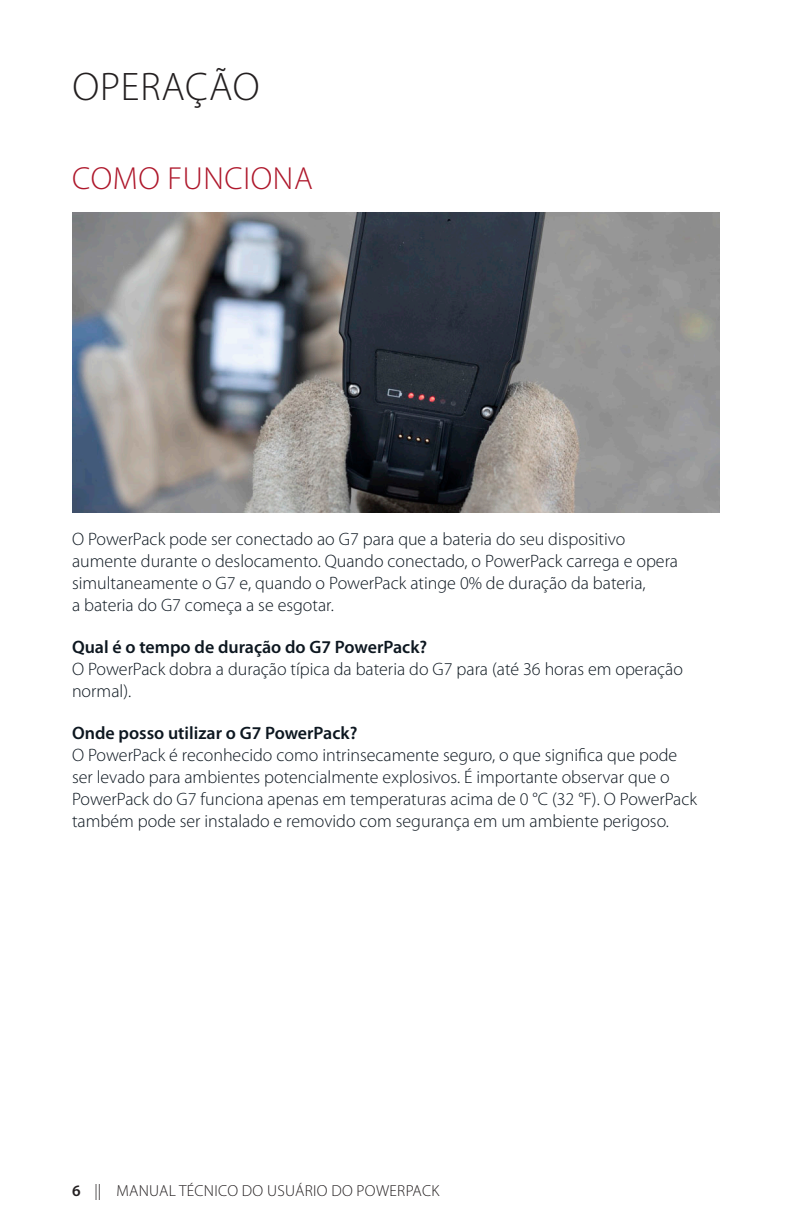
<style>
.page{position:relative;width:792px;height:1224px;background:#fff}
.page>*{position:absolute;margin:0;border:0;box-sizing:border-box;transform-origin:0 0}
.SECTION_TITLE_-_LIGH{font:300 40px "Myriad Pro";letter-spacing:.02em;color:#231f20}
.HEADING_-_LIGHT_16_1{font:300 32px "Myriad Pro";letter-spacing:.02em;color:#ae172b}
.BODY_COPY_-_LIGHT_9{font:300 18px/22px "Myriad Pro";color:#0d1720}
.SUBHEAD_-_SEMIBOLD_9{font:600 18px "Myriad Pro";color:#0d1720}
.t1{font:300 16px "Myriad Pro";letter-spacing:.02em;color:#231f20}
.s1{font-weight:600}
</style>
<div class="page">
<img style="left:72px;top:212px;width:648px;height:301px">
<p class="SECTION_TITLE_-_LIGH" style="left:72px;top:62px;width:189px">OPERAÇÃO</p>
<p class="HEADING_-_LIGHT_16_1" style="left:72px;top:159px;width:242px">COMO FUNCIONA</p>
<p class="BODY_COPY_-_LIGHT_9" style="left:72px;top:528px;width:608px">O PowerPack pode ser conectado ao G7 para que a bateria do seu dispositivo aumente durante o deslocamento. Quando conectado, o PowerPack carrega e opera simultaneamente o G7 e, quando o PowerPack atinge 0% de duração da bateria,<br>a bateria do G7 começa a se esgotar.</p>
<p class="SUBHEAD_-_SEMIBOLD_9" style="left:72px;top:635px;width:357px">Qual é o tempo de duração do G7 PowerPack?</p>
<p class="BODY_COPY_-_LIGHT_9" style="left:72px;top:658px;width:612px">O PowerPack dobra a duração típica da bateria do G7 para (até 36 horas em operação normal).</p>
<p class="SUBHEAD_-_SEMIBOLD_9" style="left:72px;top:721px;width:287px">Onde posso utilizar o G7 PowerPack?</p>
<p class="BODY_COPY_-_LIGHT_9" style="left:72px;top:744px;width:627px">O PowerPack é reconhecido como intrinsecamente seguro, o que significa que pode ser levado para ambientes potencialmente explosivos. É importante observar que o PowerPack do G7 funciona apenas em temperaturas acima de 0 °C (32 °F). O PowerPack também pode ser instalado e removido com segurança em um ambiente perigoso.</p>
<p class="t1" style="left:72px;top:1181px;width:369px"><span class="s1">6</span> || MANUAL TÉCNICO DO USUÁRIO DO POWERPACK</p>
</div>
